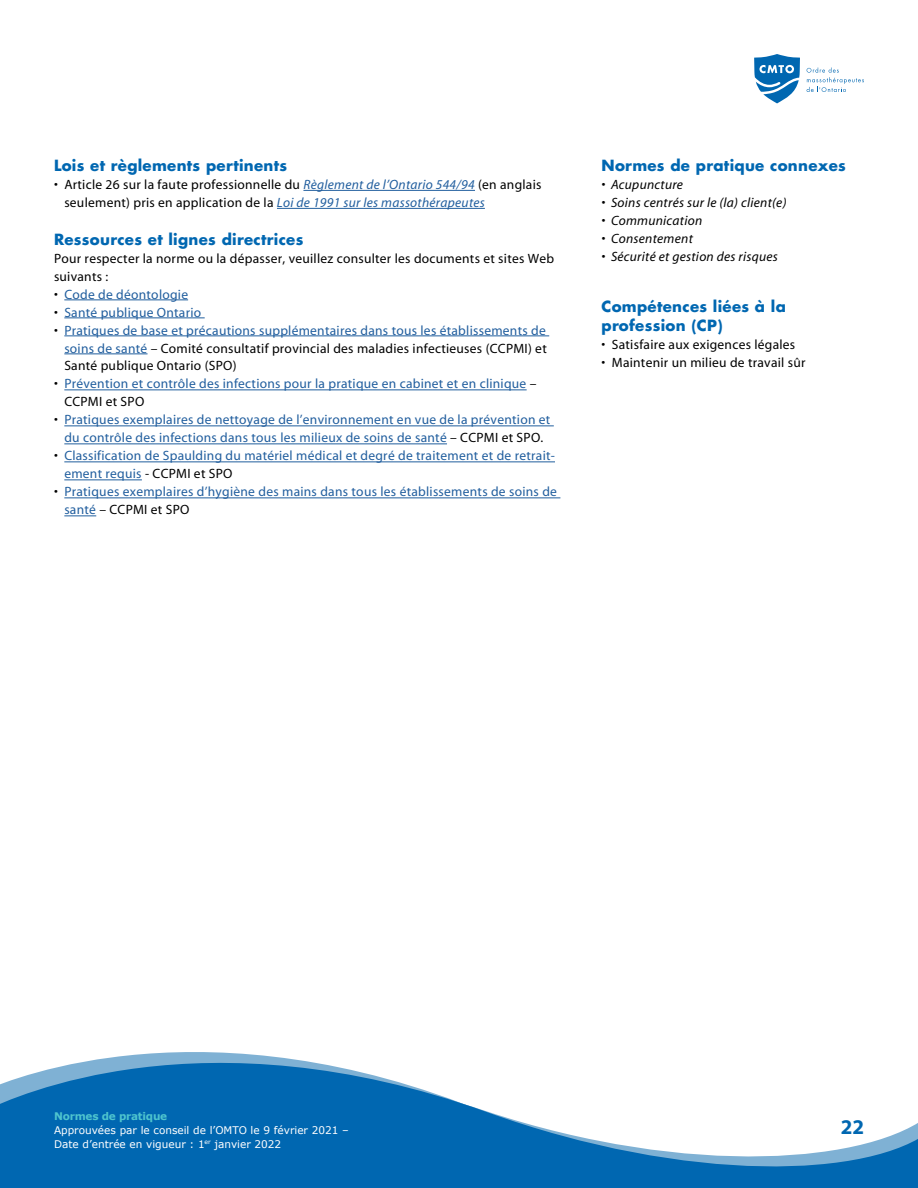
<style>
.page{position:relative;width:918px;height:1188px;background:#fff}
.page>*{position:absolute;margin:0;border:0;box-sizing:border-box;transform-origin:0 0}
.t1{font:700 21px "Myriad";color:#0067b1}
.t2{font:700 15px/19.5px "Futura LT";letter-spacing:.02em;color:#0067b1}
.t3{font:13.5px/18px "Myriad";letter-spacing:.02em;color:#000}
.t4{font:13.5px/18px "Myriad";letter-spacing:.02em;color:#215e9e}
.t5{font:italic 13.5px "Myriad";letter-spacing:.02em;color:#000}
.t6{font:10.5px/13.8px "Verdana";color:#fff}
.t7{font:700 10.5px "Verdana";letter-spacing:-.02em;color:#4ec4ce}
.s1{font-style:italic;color:#215e9e}
.s2{color:#000}
.s3{color:#215e9e}
</style>
<div class="page">
<svg style="left:0;top:1052px;width:918px;height:136px;fill:#0067b1"></svg>
<svg style="left:754px;top:54px;width:46px;height:49px"></svg>
<svg style="left:807px;top:67px;width:57px;height:25px"></svg>
<hr style="left:303px;top:190px;width:172px;height:1px;background:#215e9e">
<hr style="left:277px;top:208px;width:208px;height:1px;background:#215e9e">
<hr style="left:64px;top:300px;width:124px;height:1px;background:#215e9e">
<hr style="left:64px;top:318px;width:141px;height:1px;background:#215e9e">
<hr style="left:64px;top:336px;width:485px;height:1px;background:#215e9e">
<hr style="left:64px;top:354px;width:84px;height:1px;background:#215e9e">
<hr style="left:64px;top:390px;width:463px;height:1px;background:#215e9e">
<hr style="left:64px;top:426px;width:490px;height:1px;background:#215e9e">
<hr style="left:64px;top:444px;width:383px;height:1px;background:#215e9e">
<hr style="left:64px;top:462px;width:491px;height:1px;background:#215e9e">
<hr style="left:64px;top:480px;width:78px;height:1px;background:#215e9e">
<hr style="left:64px;top:498px;width:496px;height:1px;background:#215e9e">
<hr style="left:64px;top:516px;width:32px;height:1px;background:#215e9e">
<p class="t2" style="left:54px;top:155px;width:235px">Lois et règlements pertinents</p>
<p class="t3" style="left:64px;top:176px;width:479px;text-indent:-10px">• Article 26 sur la faute professionnelle du <span class="s1">Règlement de l’Ontario 544/94</span> (en anglais seulement) pris en application de la <span class="s1">Loi de 1991 sur les massothérapeutes</span></p>
<p class="t2" style="left:54px;top:229px;width:251px">Ressources et lignes directrices</p>
<p class="t3" style="left:54px;top:250px;width:502px">Pour respecter la norme ou la dépasser, veuillez consulter les documents et sites Web suivants :</p>
<p class="t4" style="left:54px;top:286px;width:136px"><span class="s2">•</span> Code de déontologie</p>
<p class="t4" style="left:54px;top:304px;width:149px"><span class="s2">•</span> Santé publique Ontario</p>
<p class="t3" style="left:64px;top:322px;width:484px;text-align:justify;text-indent:-10px">• <span class="s3">Pratiques de base et précautions supplémentaires dans tous les établissements de soins de santé</span> – Comité consultatif provincial des maladies infectieuses (CCPMI) et Santé publique Ontario (SPO)</p>
<p class="t4" style="left:64px;top:376px;width:474px;text-indent:-10px"><span class="s2">•</span> Prévention et contrôle des infections pour la pratique en cabinet et en clinique <span class="s2">–<br>CCPMI et SPO</span></p>
<p class="t4" style="left:54px;top:412px;width:498px;text-align:center"><span class="s2">•</span> Pratiques exemplaires de nettoyage de l’environnement en vue de la prévention et du contrôle des infections dans tous les milieux de soins de santé <span class="s2">– CCPMI et SPO.</span></p>
<p class="t4" style="left:64px;top:448px;width:492px;text-indent:-10px"><span class="s2">•</span> Classification de Spaulding du matériel médical et degré de traitement et de retrait&shy;ement requis <span class="s2">- CCPMI et SPO</span></p>
<p class="t4" style="left:64px;top:484px;width:494px;text-indent:-10px"><span class="s2">•</span> Pratiques exemplaires d’hygiène des mains dans tous les établissements de soins de santé <span class="s2">– CCPMI et SPO</span></p>
<p class="t2" style="left:602px;top:155px;width:246px">Normes de pratique connexes</p>
<p class="t5" style="left:602px;top:178px;width:83px">• Acupuncture</p>
<p class="t5" style="left:602px;top:196px;width:186px">• Soins centrés sur le (la) client(e)</p>
<p class="t5" style="left:602px;top:214px;width:102px">• Communication</p>
<p class="t5" style="left:602px;top:232px;width:93px">• Consentement</p>
<p class="t5" style="left:602px;top:250px;width:178px">• Sécurité et gestion des risques</p>
<p class="t2" style="left:602px;top:296px;width:186px">Compétences liées à la profession (CP)</p>
<p class="t3" style="left:602px;top:336px;width:195px">• Satisfaire aux exigences légales</p>
<p class="t3" style="left:602px;top:354px;width:206px">• Maintenir un milieu de travail sûr</p>
<p class="t7" style="left:54px;top:1110px;width:115px">Normes de pratique</p>
<p class="t6" style="left:54px;top:1123px;width:296px">Approuvées par le conseil de l’OMTO le 9 février 2021 –<br>Date d’entrée en vigueur : 1<sup>er</sup> janvier 2022</p>
<h1 class="t1" style="left:841px;top:1116px;width:25px">22</h1>
</div>
